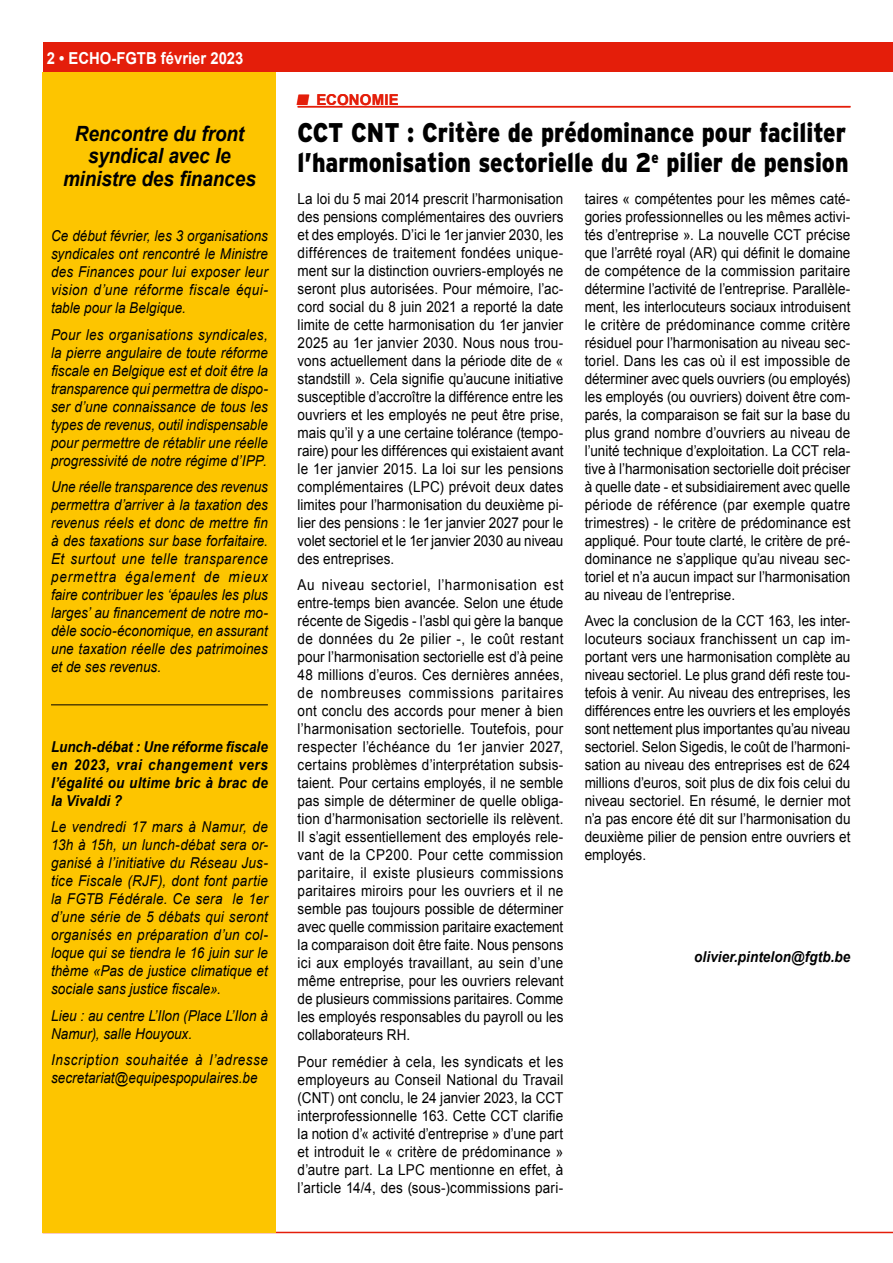
<style>
.page{position:relative;width:893px;height:1263px;background:#fff}
.page>*{position:absolute;margin:0;border:0;box-sizing:border-box;transform-origin:0 0}
.t1{font:900 27px/30px "Interstate";color:#000;scale:.85 1}
.t2{font:italic 700 21px/22.5px "Arial";letter-spacing:-.005em;color:#000;text-align:center;scale:.9 1}
.t3{font:700 16.5px "Arial";color:#fff;scale:.9 1}
.t4{font:15px/18px "Arial";letter-spacing:.005em;color:#000;text-align:justify;scale:.9 1}
.t5{font:italic 15px/18px "Arial";letter-spacing:.005em;color:#000;text-align:justify;scale:.9 1}
.t6{font:italic 700 15px/18px "Arial";letter-spacing:.015em;color:#000;text-align:justify;scale:.9 1}
.t7{font:700 15px "Arial";letter-spacing:.01em;color:#e41e0a}
</style>
<div class="page">
<div style="left:43px;top:43px;width:850px;height:29px;background:#e41e0a"></div>
<hr style="left:43px;top:1232px;width:850px;height:1px;background:#e41e0a">
<div style="left:43px;top:72px;width:233px;height:1161px;background:#fdc500"></div>
<hr style="left:298px;top:106px;width:552px;height:1px;background:#e41e0a">
<hr style="left:51px;top:704px;width:217px;height:1px;background:#000">
<p class="t3" style="left:47px;top:47px;width:220px">2 • ECHO-FGTB février 2023</p>
<h2 class="t2" style="left:63px;top:123px;width:216px">Rencontre du front syndical avec le ministre des finances</h2>
<p class="t5" style="left:51px;top:227px;width:242px">Ce début février, les 3 organisations syndicales ont rencontré le Ministre des Finances pour lui exposer leur vision d’une réforme fiscale équi&shy;table pour la Belgique.</p>
<p class="t5" style="left:51px;top:326px;width:242px">Pour les organisations syndicales, la pierre angulaire de toute réforme fiscale en Belgique est et doit être la transparence qui permettra de dispo&shy;ser d’une connaissance de tous les types de revenus, outil indispensable pour permettre de rétablir une réelle progressivité de notre régime d’IPP.</p>
<p class="t5" style="left:51px;top:478px;width:242px">Une réelle transparence des revenus permettra d’arriver à la taxation des revenus réels et donc de mettre fin à des taxations sur base forfaitaire.<br>Et surtout une telle transparence permettra également de mieux faire contribuer les ‘épaules les plus larges’ au financement de notre mo&shy;dèle socio-économique, en assurant une taxation réelle des patrimoines et de ses revenus.</p>
<p class="t6" style="left:51px;top:738px;width:242px">Lunch-débat : Une réforme fiscale en 2023, vrai changement vers l’égalité ou ultime bric à brac de la Vivaldi ?</p>
<p class="t5" style="left:51px;top:818px;width:242px">Le vendredi 17 mars à Namur, de 13h à 15h, un lunch-débat sera or&shy;ganisé à l’initiative du Réseau Jus&shy;tice Fiscale (RJF), dont font partie la FGTB Fédérale. Ce sera le 1er d’une série de 5 débats qui seront organisés en préparation d’un col&shy;loque qui se tiendra le 16 juin sur le thème «Pas de justice climatique et sociale sans justice fiscale».</p>
<p class="t5" style="left:51px;top:1007px;width:242px">Lieu : au centre L’Ilon (Place L’Ilon à<br>Namur), salle Houyoux.</p>
<p class="t5" style="left:51px;top:1051px;width:242px">Inscription souhaitée à l’adresse secretariat@equipespopulaires.be</p>
<p class="t7" style="left:297px;top:90px;width:104px">■ ECONOMIE</p>
<h1 class="t1" style="left:298px;top:117px;width:650px">CCT CNT : Critère de prédominance pour faciliter l’harmonisation sectorielle du 2<sup>e</sup> pilier de pension</h1>
<p class="t4" style="left:298px;top:190px;width:297px">La loi du 5 mai 2014 prescrit l’harmonisation des pensions complémentaires des ouvriers et des employés. D’ici le 1er janvier 2030, les différences de traitement fondées unique&shy;ment sur la distinction ouvriers-employés ne seront plus autorisées. Pour mémoire, l’ac&shy;cord social du 8 juin 2021 a reporté la date limite de cette harmonisation du 1er janvier 2025 au 1er janvier 2030. Nous nous trou&shy;vons actuellement dans la période dite de « standstill ». Cela signifie qu’aucune initiative susceptible d’accroître la différence entre les ouvriers et les employés ne peut être prise, mais qu’il y a une certaine tolérance (tempo&shy;raire) pour les différences qui existaient avant le 1er janvier 2015. La loi sur les pensions complémentaires (LPC) prévoit deux dates limites pour l’harmonisation du deuxième pi&shy;lier des pensions : le 1er janvier 2027 pour le volet sectoriel et le 1er janvier 2030 au niveau des entreprises.</p>
<p class="t4" style="left:298px;top:576px;width:297px">Au niveau sectoriel, l’harmonisation est entre-temps bien avancée. Selon une étude récente de Sigedis - l’asbl qui gère la banque de données du 2e pilier -, le coût restant pour l’harmonisation sectorielle est d’à peine 48 millions d’euros. Ces dernières années, de nombreuses commissions paritaires ont conclu des accords pour mener à bien l’harmonisation sectorielle. Toutefois, pour respecter l’échéance du 1er janvier 2027, certains problèmes d’interprétation subsis&shy;taient. Pour certains employés, il ne semble pas simple de déterminer de quelle obliga&shy;tion d’harmonisation sectorielle ils relèvent.<br>Il s’agit essentiellement des employés rele&shy;vant de la CP200. Pour cette commission paritaire, il existe plusieurs commissions paritaires miroirs pour les ouvriers et il ne semble pas toujours possible de déterminer avec quelle commission paritaire exactement la comparaison doit être faite. Nous pensons ici aux employés travaillant, au sein d’une même entreprise, pour les ouvriers relevant de plusieurs commissions paritaires. Comme les employés responsables du payroll ou les collaborateurs RH.</p>
<p class="t4" style="left:298px;top:1053px;width:297px">Pour remédier à cela, les syndicats et les employeurs au Conseil National du Travail (CNT) ont conclu, le 24 janvier 2023, la CCT interprofessionnelle 163. Cette CCT clarifie la notion d’« activité d’entreprise » d’une part et introduit le « critère de prédominance » d’autre part. La LPC mentionne en effet, à l’article 14/4, des (sous-)commissions pari-</p>
<p class="t4" style="left:585px;top:190px;width:297px">taires « compétentes pour les mêmes caté&shy;gories professionnelles ou les mêmes activi&shy;tés d’entreprise ». La nouvelle CCT précise que l’arrêté royal (AR) qui définit le domaine de compétence de la commission paritaire détermine l’activité de l’entreprise. Parallèle&shy;ment, les interlocuteurs sociaux introduisent le critère de prédominance comme critère résiduel pour l’harmonisation au niveau sec&shy;toriel. Dans les cas où il est impossible de déterminer avec quels ouvriers (ou employés) les employés (ou ouvriers) doivent être com&shy;parés, la comparaison se fait sur la base du plus grand nombre d’ouvriers au niveau de l’unité technique d’exploitation. La CCT rela&shy;tive à l’harmonisation sectorielle doit préciser à quelle date - et subsidiairement avec quelle période de référence (par exemple quatre trimestres) - le critère de prédominance est appliqué. Pour toute clarté, le critère de pré&shy;dominance ne s’applique qu’au niveau sec&shy;toriel et n’a aucun impact sur l’harmonisation au niveau de l’entreprise.</p>
<p class="t4" style="left:585px;top:612px;width:297px">Avec la conclusion de la CCT 163, les inter&shy;locuteurs sociaux franchissent un cap im&shy;portant vers une harmonisation complète au niveau sectoriel. Le plus grand défi reste tou&shy;tefois à venir. Au niveau des entreprises, les différences entre les ouvriers et les employés sont nettement plus importantes qu’au niveau sectoriel. Selon Sigedis, le coût de l’harmoni&shy;sation au niveau des entreprises est de 624 millions d’euros, soit plus de dix fois celui du niveau sectoriel. En résumé, le dernier mot n’a pas encore été dit sur l’harmonisation du deuxième pilier de pension entre ouvriers et employés.</p>
<p class="t6" style="left:694px;top:948px;width:175px">olivier.pintelon@fgtb.be</p>
</div>
